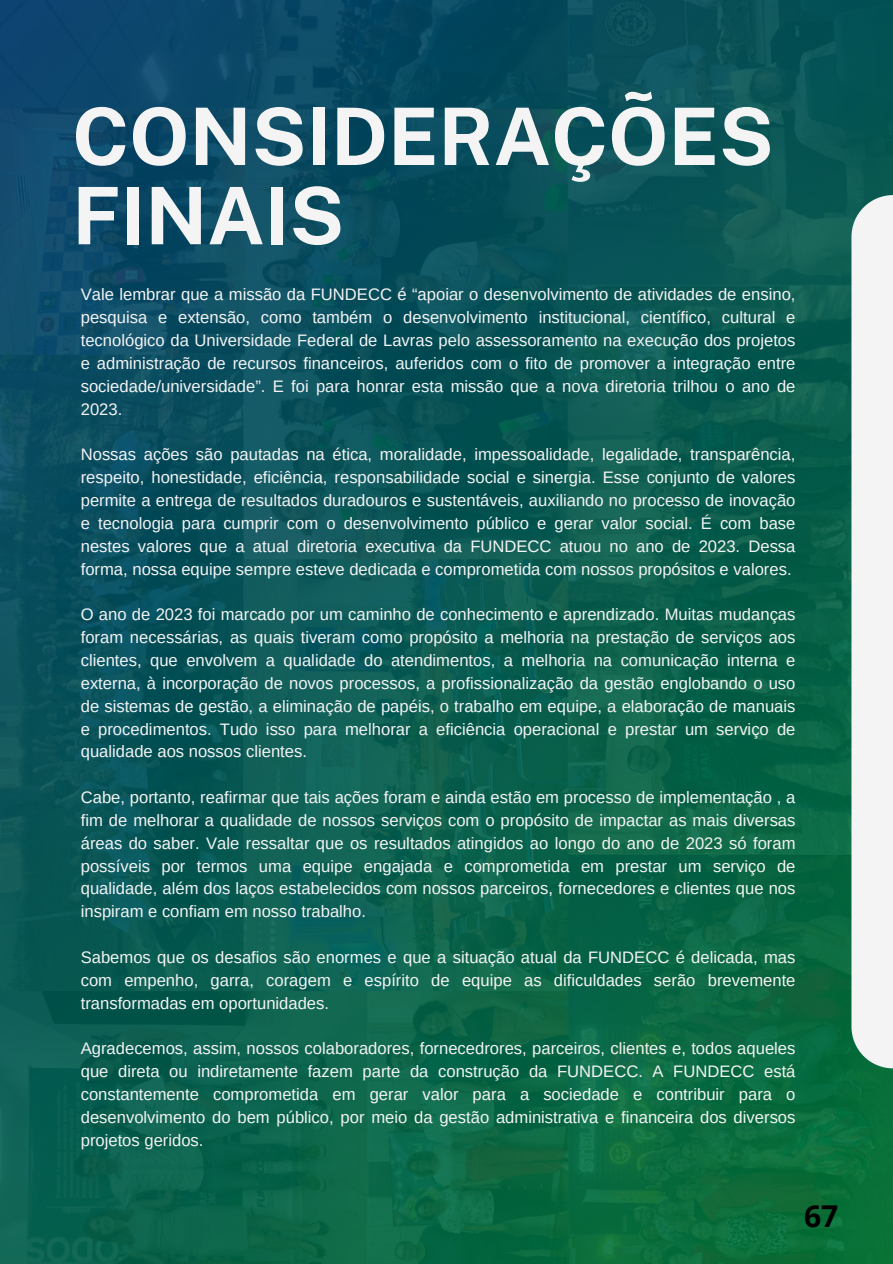
<style>
.page{position:relative;width:893px;height:1264px;background:#fff}
.page>*{position:absolute;margin:0;border:0;box-sizing:border-box;transform-origin:0 0}
.t1{font:700 79.2px/79.2px "Public Sans";color:#f4f4f4}
.t2{font:700 30px "Open Sans";color:#000}
.t3{font:16.65px/22.8px "Arimo";color:#f4f4f4;text-align:justify}
</style>
<div class="page">
<img style="left:0;top:0;width:892px;height:1263px">
<div style="left:851px;top:195px;width:41px;height:873px;background:#f4f4f4"></div>
<p class="t1" style="left:72px;top:97px;width:703px">CONSIDERAÇÕES<br>FINAIS</p>
<h1 class="t3" style="left:81px;top:283px;width:716px">Vale lembrar que a missão da FUNDECC é “apoiar o desenvolvimento de atividades de ensino, pesquisa e extensão, como também o desenvolvimento institucional, científico, cultural e tecnológico da Universidade Federal de Lavras pelo assessoramento na execução dos projetos e administração de recursos financeiros, auferidos com o fito de promover a integração entre sociedade/universidade”. E foi para honrar esta missão que a nova diretoria trilhou o ano de 2023.</h1>
<p class="t3" style="left:81px;top:443px;width:716px">Nossas ações são pautadas na ética, moralidade, impessoalidade, legalidade, transparência, respeito, honestidade, eficiência, responsabilidade social e sinergia. Esse conjunto de valores permite a entrega de resultados duradouros e sustentáveis, auxiliando no processo de inovação e tecnologia para cumprir com o desenvolvimento público e gerar valor social. É com base nestes valores que a atual diretoria executiva da FUNDECC atuou no ano de 2023. Dessa forma, nossa equipe sempre esteve dedicada e comprometida com nossos propósitos e valores.</p>
<p class="t3" style="left:81px;top:603px;width:716px">O ano de 2023 foi marcado por um caminho de conhecimento e aprendizado. Muitas mudanças foram necessárias, as quais tiveram como propósito a melhoria na prestação de serviços aos clientes, que envolvem a qualidade do atendimentos, a melhoria na comunicação interna e externa, à incorporação de novos processos, a profissionalização da gestão englobando o uso de sistemas de gestão, a eliminação de papéis, o trabalho em equipe, a elaboração de manuais e procedimentos. Tudo isso para melhorar a eficiência operacional e prestar um serviço de qualidade aos nossos clientes.</p>
<p class="t3" style="left:81px;top:786px;width:716px">Cabe, portanto, reafirmar que tais ações foram e ainda estão em processo de implementação , a fim de melhorar a qualidade de nossos serviços com o propósito de impactar as mais diversas áreas do saber. Vale ressaltar que os resultados atingidos ao longo do ano de 2023 só foram possíveis por termos uma equipe engajada e comprometida em prestar um serviço de qualidade, além dos laços estabelecidos com nossos parceiros, fornecedores e clientes que nos inspiram e confiam em nosso trabalho.</p>
<p class="t3" style="left:81px;top:945px;width:716px">Sabemos que os desafios são enormes e que a situação atual da FUNDECC é delicada, mas com empenho, garra, coragem e espírito de equipe as dificuldades serão brevemente transformadas em oportunidades.</p>
<p class="t3" style="left:81px;top:1037px;width:716px">Agradecemos, assim, nossos colaboradores, fornecedrores, parceiros, clientes e, todos aqueles que direta ou indiretamente fazem parte da construção da FUNDECC. A FUNDECC está constantemente comprometida em gerar valor para a sociedade e contribuir para o desenvolvimento do bem público, por meio da gestão administrativa e financeira dos diversos projetos geridos.</p>
<p class="t2" style="left:804px;top:1195px;width:36px">67</p>
</div>
